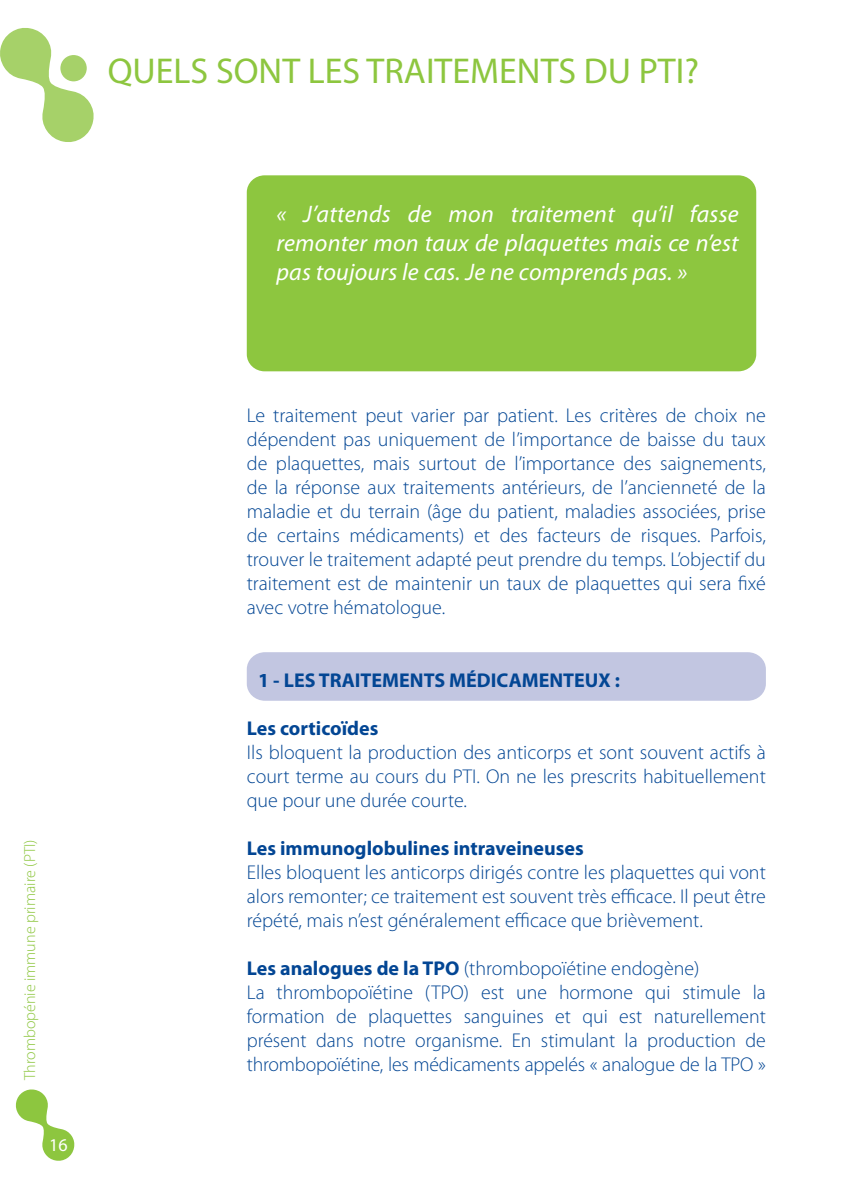
<style>
.page{position:relative;width:851px;height:1191px;background:#fff}
.page>*{position:absolute;margin:0;border:0;box-sizing:border-box;transform-origin:0 0}
.t1{font:36px "Myriad Pro";color:#8dc63f}
.t2{font:italic 24px/28.8px "Myriad Pro";letter-spacing:.01em;color:#fff;text-align:justify}
.t3{font:300 20px/24px "Myriad Pro";color:#034694;text-align:justify}
.t4{font:700 20px "Myriad Pro";color:#034694}
.t5{font:18px "Myriad Pro";color:#fff}
.t6{font:300 16px "Myriad Pro";color:#8dc63f}
.s1{font-weight:700}
</style>
<div class="page">
<svg style="left:15px;top:1089px;width:60px;height:72px"></svg>
<div style="left:247px;top:175px;width:509px;height:196px;background:#8dc63f;border-radius:17px"></div>
<div style="left:247px;top:652px;width:518px;height:48px;background:#c2c6e1;border-radius:18px"></div>
<svg style="left:0;top:28px;width:94px;height:114px"></svg>
<div style="left:60px;top:55px;width:27px;height:26px;background:#a6d169;border-radius:50%"></div>
<h1 class="t1" style="left:108px;top:52px;width:592px">QUELS SONT LES TRAITEMENTS DU PTI?</h1>
<p class="t2" style="left:276px;top:200px;width:464px">« J’attends de mon traitement qu’il fasse remonter mon taux de plaquettes mais ce n’est pas toujours le cas. Je ne comprends pas. »</p>
<p class="t6" style="left:21px;top:1080px;width:242px;rotate:-90deg">Thrombopénie immune primaire (PTI)</p>
<p class="t5" style="left:49px;top:1135px;width:20px">16</p>
<p class="t3" style="left:247px;top:404px;width:520px">Le traitement peut varier par patient. Les critères de choix ne dépendent pas uniquement de l’importance de baisse du taux de plaquettes, mais surtout de l’importance des saignements, de la réponse aux traitements antérieurs, de l’ancienneté de la maladie et du terrain (âge du patient, maladies associées, prise de certains médicaments) et des facteurs de risques. Parfois, trouver le traitement adapté peut prendre du temps. L’objectif du traitement est de maintenir un taux de plaquettes qui sera fixé avec votre hématologue.</p>
<p class="t4" style="left:258px;top:668px;width:363px">1 - LES TRAITEMENTS MÉDICAMENTEUX :</p>
<p class="t4" style="left:247px;top:716px;width:133px">Les corticoïdes</p>
<p class="t3" style="left:247px;top:740px;width:520px">Ils bloquent la production des anticorps et sont souvent actifs à court terme au cours du PTI. On ne les prescrits habituellement que pour une durée courte.</p>
<p class="t4" style="left:247px;top:836px;width:338px">Les immunoglobulines intraveineuses</p>
<p class="t3" style="left:247px;top:860px;width:520px">Elles bloquent les anticorps dirigés contre les plaquettes qui vont alors remonter; ce traitement est souvent très efficace. Il peut être répété, mais n’est généralement efficace que brièvement.</p>
<p class="t3" style="left:247px;top:956px;width:520px;text-align:left"><span class="s1">Les analogues de la TPO</span> (thrombopoïétine endogène)<br>La thrombopoïétine (TPO) est une hormone qui stimule la formation de plaquettes sanguines et qui est naturellement présent dans notre organisme. En stimulant la production de thrombopoïétine, les médicaments appelés « analogue de la TPO »</p>
</div>
